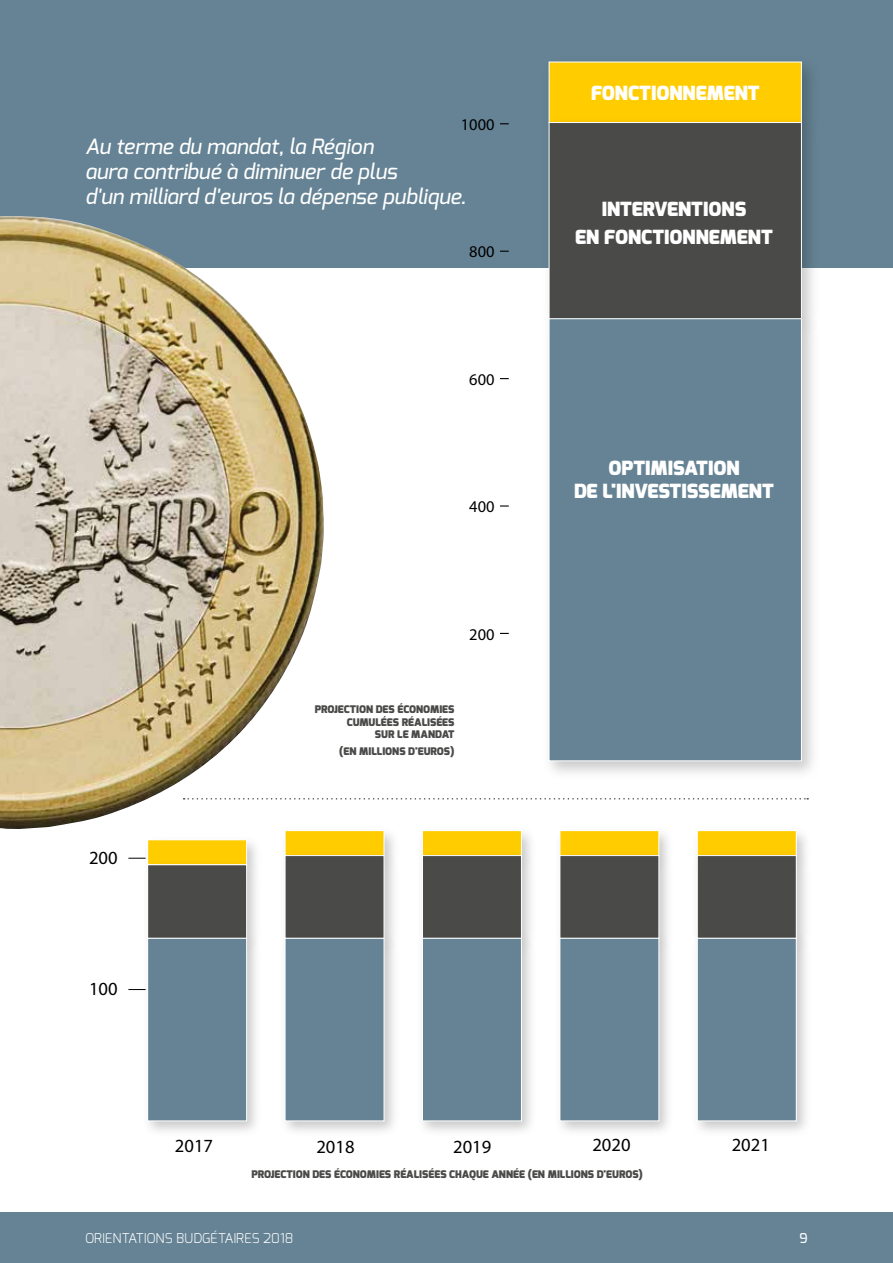
<style>
.page{position:relative;width:893px;height:1263px;background:#fff}
.page>*{position:absolute;margin:0;border:0;box-sizing:border-box;transform-origin:0 0}
.t1{font:italic 500 21px/25.2px "Exo";color:#fff}
.t2{font:900 19.5px/23.4px "Exo";color:#fff;text-align:center}
.t3{font:18.6px "Myriad Pro";color:#000}
.t4{font:16.5px "Myriad Pro";color:#000}
.t5{font:300 13.5px "Exo";color:#fff}
.t6{font:500 13.5px "Exo";color:#fff}
.t7{font:900 10.5px/12.6px "Exo";color:#4a4a49;text-align:right}
</style>
<div class="page">
<div style="left:0;top:1212px;width:893px;height:51px;background:#658394"></div>
<div style="left:0;top:0;width:893px;height:268px;background:#658394"></div>
<div style="left:148px;top:840px;width:99px;height:25px;background:#fc0"></div>
<div style="left:147px;top:839px;width:100px;height:26px;border:1px solid #fff"></div>
<img style="left:384px;top:833px;width:10px;height:14px">
<div style="left:285px;top:831px;width:99px;height:24px;background:#fc0"></div>
<div style="left:285px;top:830px;width:99px;height:26px;border:1px solid #fff"></div>
<div style="left:422px;top:831px;width:99px;height:24px;background:#fc0"></div>
<div style="left:422px;top:830px;width:100px;height:26px;border:1px solid #fff"></div>
<img style="left:659px;top:833px;width:9px;height:14px">
<div style="left:560px;top:831px;width:99px;height:24px;background:#fc0"></div>
<div style="left:560px;top:830px;width:99px;height:26px;border:1px solid #fff"></div>
<img style="left:796px;top:833px;width:10px;height:14px">
<div style="left:697px;top:831px;width:99px;height:24px;background:#fc0"></div>
<div style="left:697px;top:830px;width:99px;height:26px;border:1px solid #fff"></div>
<img style="left:138px;top:856px;width:121px;height:74px">
<div style="left:148px;top:865px;width:99px;height:73px;background:#4a4a49"></div>
<div style="left:147px;top:864px;width:100px;height:74px;border:1px solid #fff"></div>
<img style="left:285px;top:847px;width:109px;height:83px">
<div style="left:285px;top:855px;width:99px;height:83px;background:#4a4a49"></div>
<div style="left:285px;top:855px;width:99px;height:83px;border:1px solid #fff"></div>
<img style="left:419px;top:847px;width:115px;height:83px">
<div style="left:422px;top:855px;width:99px;height:83px;background:#4a4a49"></div>
<div style="left:422px;top:855px;width:100px;height:83px;border:1px solid #fff"></div>
<img style="left:560px;top:847px;width:108px;height:83px">
<div style="left:560px;top:855px;width:99px;height:83px;background:#4a4a49"></div>
<div style="left:560px;top:855px;width:99px;height:83px;border:1px solid #fff"></div>
<img style="left:697px;top:847px;width:109px;height:83px">
<div style="left:697px;top:855px;width:99px;height:83px;background:#4a4a49"></div>
<div style="left:697px;top:855px;width:99px;height:83px;border:1px solid #fff"></div>
<img style="left:138px;top:930px;width:118px;height:201px">
<div style="left:148px;top:938px;width:99px;height:183px;background:#658394"></div>
<div style="left:147px;top:938px;width:100px;height:183px;border:1px solid #fff"></div>
<img style="left:285px;top:930px;width:109px;height:201px">
<div style="left:285px;top:938px;width:99px;height:183px;background:#658394"></div>
<div style="left:422px;top:938px;width:99px;height:183px;background:#658394"></div>
<div style="left:422px;top:938px;width:100px;height:183px;border:1px solid #fff"></div>
<img style="left:560px;top:930px;width:109px;height:201px">
<div style="left:560px;top:938px;width:99px;height:183px;background:#658394"></div>
<div style="left:560px;top:938px;width:99px;height:183px;border:1px solid #fff"></div>
<div style="left:697px;top:938px;width:99px;height:183px;background:#658394"></div>
<div style="left:697px;top:938px;width:99px;height:183px;border:1px solid #fff"></div>
<svg style="left:500px;top:505px;width:9px;height:2px"></svg>
<img style="left:548px;top:61px;width:263px;height:51px">
<div style="left:549px;top:62px;width:252px;height:61px;background:#fc0"></div>
<img style="left:548px;top:112px;width:265px;height:196px">
<div style="left:549px;top:123px;width:252px;height:196px;background:#4a4a49"></div>
<div style="left:549px;top:122px;width:253px;height:197px;border:1px solid #fff"></div>
<div style="left:549px;top:319px;width:252px;height:442px;background:#658394"></div>
<div style="left:549px;top:318px;width:253px;height:443px;border:1px solid #fff"></div>
<img style="left:0;top:216px;width:324px;height:613px">
<svg style="left:184px;top:798px;width:624px;height:1px"></svg>
<h3 class="t4" style="left:461px;top:114px;width:35px">1000</h3>
<h1 class="t1" style="left:85px;top:133px;width:383px">Au terme du mandat, la Région<br>aura contribué à diminuer de plus<br>d'un milliard d'euros la dépense publique.</h1>
<h3 class="t4" style="left:469px;top:242px;width:27px">800</h3>
<h3 class="t4" style="left:469px;top:369px;width:27px">600</h3>
<h3 class="t4" style="left:469px;top:496px;width:27px">400</h3>
<h3 class="t3" style="left:89px;top:846px;width:30px">200</h3>
<h3 class="t3" style="left:89px;top:977px;width:30px">100</h3>
<h3 class="t4" style="left:469px;top:624px;width:27px">200</h3>
<p class="t7" style="left:315px;top:703px;width:141px">PROJECTION DES ÉCONOMIES<br>CUMULÉES RÉALISÉES<br>SUR LE MANDAT</p>
<p class="t7" style="left:339px;top:745px;width:117px">(EN MILLIONS D'EUROS)</p>
<h2 class="t2" style="left:591px;top:82px;width:170px">FONCTIONNEMENT</h2>
<h2 class="t2" style="left:575px;top:195px;width:199px;line-height:27.6px">INTERVENTIONS<br>EN FONCTIONNEMENT</h2>
<h2 class="t2" style="left:574px;top:456px;width:201px">OPTIMISATION<br>DE L'INVESTISSEMENT</h2>
<h3 class="t3" style="left:175px;top:1135px;width:40px">2017</h3>
<h3 class="t3" style="left:316px;top:1136px;width:40px">2018</h3>
<h3 class="t3" style="left:453px;top:1136px;width:40px">2019</h3>
<h3 class="t3" style="left:592px;top:1133px;width:40px">2020</h3>
<h3 class="t3" style="left:732px;top:1133px;width:40px">2021</h3>
<p class="t7" style="left:251px;top:1168px;width:393px">PROJECTION DES ÉCONOMIES RÉALISÉES CHAQUE ANNÉE (EN MILLIONS D'EUROS)</p>
<p class="t5" style="left:85px;top:1229px;width:210px">ORIENTATIONS BUDGÉTAIRES 2018</p>
<p class="t6" style="left:800px;top:1229px;width:10px">9</p>
</div>
